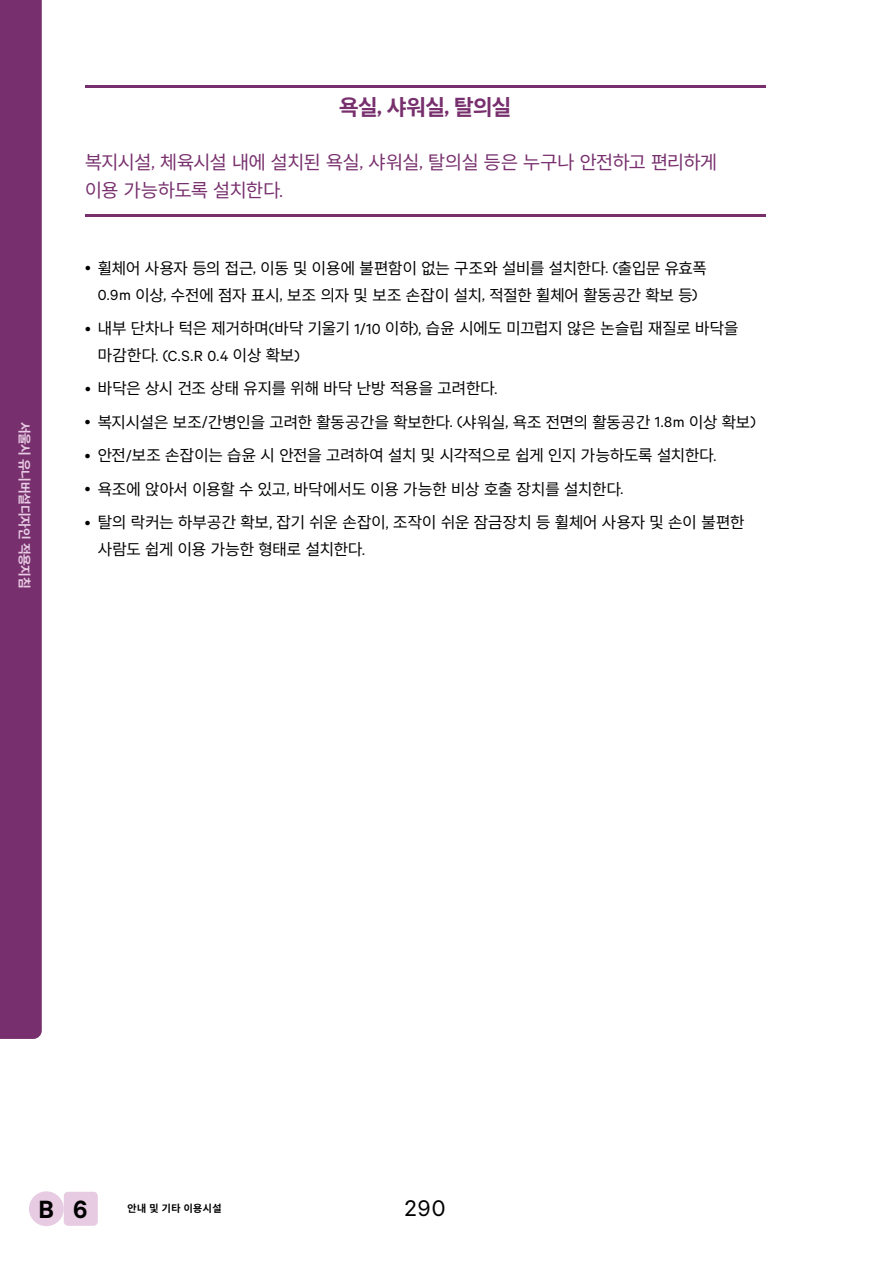
<style>
.page{position:relative;width:893px;height:1263px;background:#fff}
.page>*{position:absolute;margin:0;border:0;box-sizing:border-box;transform-origin:0 0}
.t1{font:600 28.2px "Calibre";color:#000}
.t2{font:25.5px "Calibre";color:#000}
.t3{font:700 22.5px "Pretendard";letter-spacing:-.02em;color:#772f6d}
.t4{font:19.5px/28.5px "Pretendard";letter-spacing:-.015em;color:#772f6d}
.t5{font:16.5px/27px "Pretendard";letter-spacing:-.005em;color:#000;text-align:center}
.t6{font:16.5px "Calibre";color:#000}
.t7{font:700 13.5px "Pretendard";letter-spacing:-.015em;color:#e6cbe2}
.t8{font:700 10.5px "Pretendard";letter-spacing:.045em;color:#000}
.s1{font-family:"Calibre";font-weight:600}
.s2{font-family:"Calibre"}
.s3{font-family:"Pretendard"}
</style>
<div class="page">
<div style="left:64px;top:1192px;width:34px;height:34px;background:#e6cbe2;border-radius:4px"></div>
<div style="left:29px;top:1191px;width:35px;height:35px;background:#e6cbe2;border-radius:50%"></div>
<div style="left:0;top:0;width:42px;height:1039px;background:#772f6d"></div>
<hr style="left:85px;top:215px;width:680px;height:2px;background:#772f6d">
<hr style="left:85px;top:85px;width:680px;height:2px;background:#772f6d">
<p class="t7" style="left:35px;top:422px;width:168px;rotate:90deg">서울시 유니버설디자인 적용지침</p>
<h3 class="t3" style="left:339px;top:91px;width:174px">욕실<span class="s1">,</span> 샤워실<span class="s1">,</span> 탈의실</h3>
<p class="t4" style="left:85px;top:147px;width:633px">복지시설<span class="s2">,</span> 체육시설 내에 설치된 욕실<span class="s2">,</span> 샤워실<span class="s2">,</span> 탈의실 등은 누구나 안전하고 편리하게 이용 가능하도록 설치한다<span class="s2">.</span></p>
<p class="t5" style="left:85px;top:254px;width:623px"><span class="s2">•</span> 휠체어 사용자 등의 접근<span class="s2">,</span> 이동 및 이용에 불편함이 없는 구조와 설비를 설치한다<span class="s2">. (</span>출입문 유효폭<br><span class="s2">0.9m</span> 이상<span class="s2">,</span> 수전에 점자 표시<span class="s2">,</span> 보조 의자 및 보조 손잡이 설치<span class="s2">,</span> 적절한 휠체어 활동공간 확보 등<span class="s2">)</span></p>
<p class="t5" style="left:85px;top:314px;width:655px"><span class="s2">•</span> 내부 단차나 턱은 제거하며<span class="s2">(</span>바닥 기울기 <span class="s2">1/10</span> 이하<span class="s2">),</span> 습윤 시에도 미끄럽지 않은 논슬립 재질로 바닥을</p>
<p class="t6" style="left:98px;top:346px;width:203px"><span class="s3">마감한다</span>. (C.S.R 0.4 <span class="s3">이상 확보</span>)</p>
<p class="t5" style="left:85px;top:375px;width:414px"><span class="s2">•</span> 바닥은 상시 건조 상태 유지를 위해 바닥 난방 적용을 고려한다<span class="s2">.</span></p>
<p class="t5" style="left:85px;top:408px;width:672px"><span class="s2">•</span> 복지시설은 보조<span class="s2">/</span>간병인을 고려한 활동공간을 확보한다<span class="s2">. (</span>샤워실<span class="s2">,</span> 욕조 전면의 활동공간 <span class="s2">1.8m</span> 이상 확보<span class="s2">)</span></p>
<p class="t5" style="left:85px;top:441px;width:633px"><span class="s2">•</span> 안전<span class="s2">/</span>보조 손잡이는 습윤 시 안전을 고려하여 설치 및 시각적으로 쉽게 인지 가능하도록 설치한다<span class="s2">.</span></p>
<p class="t5" style="left:85px;top:475px;width:540px"><span class="s2">•</span> 욕조에 앉아서 이용할 수 있고<span class="s2">,</span> 바닥에서도 이용 가능한 비상 호출 장치를 설치한다<span class="s2">.</span></p>
<p class="t5" style="left:98px;top:508px;width:648px;text-align:left;text-indent:-13px"><span class="s2">•</span> 탈의 락커는 하부공간 확보<span class="s2">,</span> 잡기 쉬운 손잡이<span class="s2">,</span> 조작이 쉬운 잠금장치 등 휠체어 사용자 및 손이 불편한 사람도 쉽게 이용 가능한 형태로 설치한다<span class="s2">.</span></p>
<h1 class="t1" style="left:38px;top:1192px;width:50px">B 6</h1>
<p class="t8" style="left:128px;top:1201px;width:95px">안내 및 기타 이용시설</p>
<h2 class="t2" style="left:405px;top:1193px;width:42px">290</h2>
</div>
